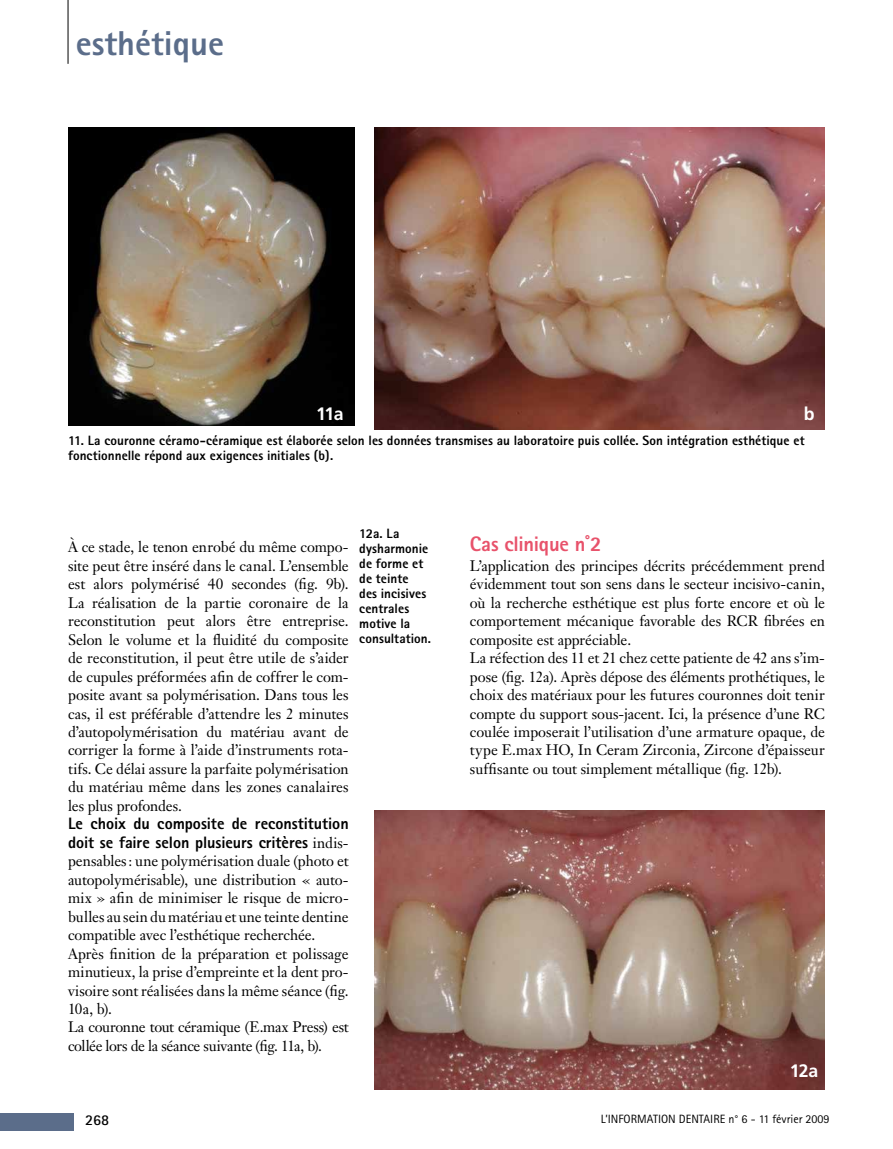
<style>
.page{position:relative;width:893px;height:1149px;background:#fff}
.page>*{position:absolute;margin:0;border:0;box-sizing:border-box;transform-origin:0 0}
.t1{font:800 34.5px "Rotis Sans Serif";color:#5b6d8a}
.t2{font:800 21px "Rotis Sans Serif";letter-spacing:-.01em;color:#e8526b}
.t3{font:700 18px "Frutiger";letter-spacing:-.045em;color:#fff}
.t4{font:800 16.5px/18.5px "Rotis Sans Serif";letter-spacing:-.005em;color:#000}
.t5{font:15px/18.5px "Janson Text";letter-spacing:-.005em;color:#000}
.t6{font:700 15px "Rotis Sans Serif";color:#000}
.t7{font:800 13.5px/15px "Rotis Sans Serif";letter-spacing:.005em;color:#000}
.t8{font:12px "Rotis Sans Serif";color:#000}
.s1{font-family:"Janson Text";font-weight:400;font-size:15px}
</style>
<div class="page">
<div style="left:0;top:1113px;width:74px;height:17px;background:#5b6d8a"></div>
<hr style="left:68px;top:0;width:1px;height:64px;background:#000">
<img style="left:374px;top:128px;width:451px;height:302px">
<img style="left:68px;top:128px;width:286px;height:297px">
<img style="left:374px;top:810px;width:451px;height:279px">
<h1 class="t1" style="left:76px;top:21px;width:150px">esthétique</h1>
<p class="t3" style="left:316px;top:403px;width:29px">11a</p>
<p class="t3" style="left:804px;top:403px;width:12px">b</p>
<p class="t7" style="left:68px;top:432px;width:738px">11. La couronne céramo-céramique est élaborée selon les données transmises au laboratoire puis collée. Son intégration esthétique et fonctionnelle répond aux exigences initiales (b).</p>
<p class="t5" style="left:68px;top:537px;width:282px;text-align:justify">À ce stade, le tenon enrobé du même compo&shy;site peut être inséré dans le canal. L’ensemble est alors polymérisé 40 secondes (fig. 9b).<br>La réalisation de la partie coronaire de la reconstitution peut alors être entreprise.<br>Selon le volume et la fluidité du composite de reconstitution, il peut être utile de s’aider de cupules préformées afin de coffrer le com&shy;posite avant sa polymérisation. Dans tous les cas, il est préférable d’attendre les 2 minutes d’autopolymérisation du matériau avant de corriger la forme à l’aide d’instruments rota&shy;tifs. Ce délai assure la parfaite polymérisation du matériau même dans les zones canalaires les plus profondes.</p>
<p class="t4" style="left:68px;top:814px;width:282px">Le choix du composite de reconstitution doit se faire selon plusieurs critères <span class="s1">indis-</span></p>
<p class="t5" style="left:68px;top:851px;width:282px">pensables: une polymérisation duale (photo et autopolymérisable), une distribution « auto&shy;mix » afin de minimiser le risque de micro&shy;bulles au sein du matériau et une teinte dentine compatible avec l’esthétique recherchée.<br>Après finition de la préparation et polissage minutieux, la prise d’empreinte et la dent pro&shy;visoire sont réalisées dans la même séance (fig.<br>10a, b).<br>La couronne tout céramique (E.max Press) est collée lors de la séance suivante (fig. 11a, b).</p>
<p class="t7" style="left:359px;top:526px;width:73px">12a. La dysharmonie de forme et de teinte<br>des incisives centrales motive la consultation.</p>
<h2 class="t2" style="left:470px;top:530px;width:133px">Cas clinique n˚2</h2>
<p class="t5" style="left:470px;top:556px;width:357px">L’application des principes décrits précédemment prend évidemment tout son sens dans le secteur incisivo-canin, où la recherche esthétique est plus forte encore et où le comportement mécanique favorable des RCR fibrées en composite est appréciable.<br>La réfection des 11 et 21 chez cette patiente de 42 ans s’im&shy;pose (fig. 12a). Après dépose des éléments prothétiques, le choix des matériaux pour les futures couronnes doit tenir compte du support sous-jacent. Ici, la présence d’une RC coulée imposerait l’utilisation d’une armature opaque, de type E.max HO, In Ceram Zirconia, Zircone d’épaisseur suffisante ou tout simplement métallique (fig. 12b).</p>
<p class="t3" style="left:790px;top:1059px;width:30px">12a</p>
<p class="t6" style="left:85px;top:1110px;width:26px">268</p>
<p class="t8" style="left:601px;top:1111px;width:230px">L’INFORMATION DENTAIRE n° 6 - 11 février 2009</p>
</div>
